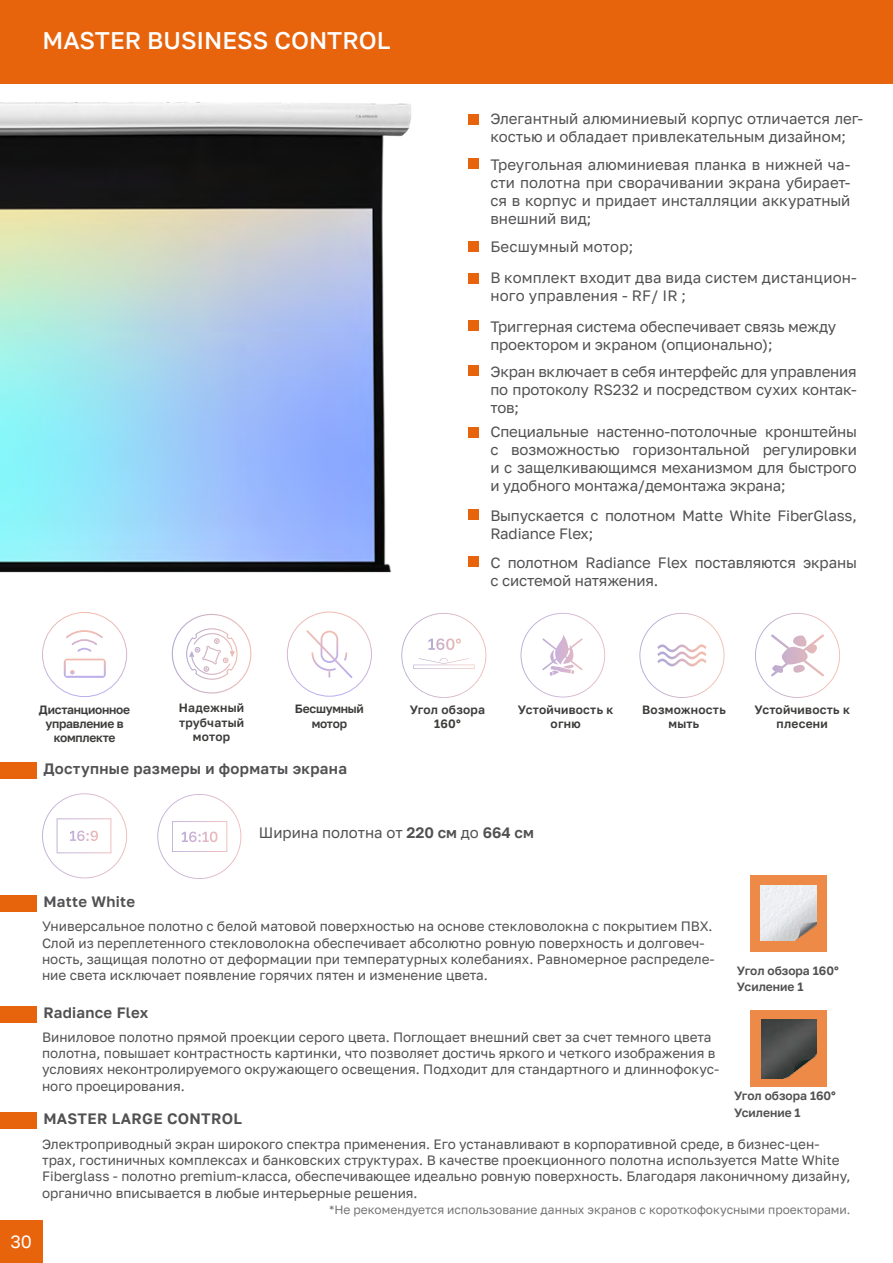
<style>
.page{position:relative;width:893px;height:1263px;background:#fff}
.page>*{position:absolute;margin:0;border:0;box-sizing:border-box;transform-origin:0 0}
.t1{font:500 24px "Golos Text";color:#fff}
.t2{font:18px "Golos Text";color:#fff}
.t3{font:15px/18px "Golos Text";letter-spacing:-.01em;color:#515153}
.t4{font:600 15px "Golos Text";letter-spacing:.02em;color:#515153}
.t5{font:15px/31.8px "Golos Text";letter-spacing:.01em;color:#515153}
.t6{font:13.5px/16.2px "Golos Text";color:#515153}
.t7{font:600 12px/14.4px "Golos Text";letter-spacing:.02em;color:#3c3c3b;text-align:center}
.t8{font:12px "Golos Text";color:#515153}
.t9{font:600 12px/14.4px "Golos Text";letter-spacing:-.02em;color:#3c3c3b;text-align:center}
.t10{font:600 12px/16.5px "Golos Text";color:#515153}
.s1{font-weight:600}
</style>
<div class="page">
<div style="left:0;top:1220px;width:43px;height:43px;background:#e7630c"></div>
<img style="left:0;top:102px;width:411px;height:471px">
<div style="left:0;top:0;width:893px;height:84px;background:#e7630c"></div>
<svg style="left:157px;top:794px;width:84px;height:85px"></svg>
<div style="left:469px;top:115px;width:10px;height:10px;background:#e7630c"></div>
<div style="left:469px;top:159px;width:10px;height:10px;background:#e7630c"></div>
<div style="left:469px;top:241px;width:10px;height:10px;background:#e7630c"></div>
<div style="left:469px;top:273px;width:10px;height:10px;background:#e7630c"></div>
<div style="left:469px;top:320px;width:10px;height:10px;background:#e7630c"></div>
<div style="left:469px;top:365px;width:10px;height:10px;background:#e7630c"></div>
<div style="left:469px;top:427px;width:10px;height:10px;background:#e7630c"></div>
<div style="left:469px;top:510px;width:10px;height:10px;background:#e7630c"></div>
<div style="left:469px;top:557px;width:10px;height:10px;background:#e7630c"></div>
<div style="left:0;top:762px;width:37px;height:16px;background:#e7630c"></div>
<svg style="left:520px;top:613px;width:85px;height:84px"></svg>
<svg style="left:755px;top:613px;width:85px;height:85px"></svg>
<svg style="left:639px;top:613px;width:85px;height:85px"></svg>
<svg style="left:64px;top:659px;width:42px;height:19px"></svg>
<svg style="left:66px;top:630px;width:37px;height:22px"></svg>
<svg style="left:401px;top:613px;width:85px;height:85px"></svg>
<div style="left:0;top:895px;width:37px;height:16px;background:#e7630c"></div>
<div style="left:750px;top:875px;width:77px;height:76px;background:#ed8a48"></div>
<img style="left:761px;top:885px;width:55px;height:56px">
<svg style="left:306px;top:630px;width:47px;height:48px"></svg>
<div style="left:0;top:1006px;width:37px;height:17px;background:#e7630c"></div>
<div style="left:0;top:1112px;width:37px;height:16px;background:#e7630c"></div>
<div style="left:750px;top:1011px;width:77px;height:76px;background:#ed8a48"></div>
<img style="left:761px;top:1020px;width:56px;height:58px">
<svg style="left:172px;top:614px;width:79px;height:79px"></svg>
<svg style="left:42px;top:793px;width:85px;height:85px"></svg>
<h1 class="t1" style="left:43px;top:26px;width:349px">MASTER BUSINESS CONTROL</h1>
<p class="t3" style="left:490px;top:110px;width:374px">Элегантный алюминиевый корпус отличается лег&shy;костью и обладает привлекательным дизайном;</p>
<p class="t3" style="left:490px;top:156px;width:362px;text-align:justify">Треугольная алюминиевая планка в нижней ча&shy;сти полотна при сворачивании экрана убирает&shy;ся в корпус и придает инсталляции аккуратный внешний вид;</p>
<p class="t5" style="left:490px;top:230px;width:368px">Бесшумный мотор;<br>В комплект входит два вида систем дистанцион-</p>
<p class="t3" style="left:490px;top:281px;width:347px;line-height:30px">ного управления - RF/ IR ;<br>Триггерная система обеспечивает связь между</p>
<p class="t3" style="left:490px;top:331px;width:368px;line-height:27px">проектором и экраном (опционально);<br>Экран включает в себя интерфейс для управления</p>
<p class="t3" style="left:490px;top:380px;width:368px">по протоколу RS232 и посредством сухих контак&shy;тов;</p>
<p class="t3" style="left:490px;top:423px;width:368px;text-align:justify">Специальные настенно-потолочные кронштейны с возможностью горизонтальной регулировки и с защелкивающимся механизмом для быстрого и удобного монтажа/демонтажа экрана;</p>
<p class="t3" style="left:490px;top:507px;width:368px">Выпускается с полотном Matte White FiberGlass,<br>Radiance Flex;</p>
<p class="t3" style="left:490px;top:554px;width:368px">С полотном Radiance Flex поставляются экраны с системой натяжения.</p>
<p class="t7" style="left:179px;top:701px;width:67px">Надежный трубчатый мотор</p>
<p class="t9" style="left:295px;top:702px;width:70px">Бесшумный мотор</p>
<p class="t9" style="left:39px;top:702px;width:93px">Дистанционное управление в комплекте</p>
<p class="t7" style="left:410px;top:702px;width:77px">Угол обзора<br>160°</p>
<p class="t7" style="left:518px;top:702px;width:97px">Устойчивость к огню</p>
<p class="t7" style="left:754px;top:702px;width:97px">Устойчивость к плесени</p>
<p class="t7" style="left:642px;top:702px;width:85px">Возможность мыть</p>
<p class="t4" style="left:43px;top:759px;width:305px">Доступные размеры и форматы экрана</p>
<p class="t3" style="left:259px;top:823px;width:276px">Ширина полотна от <span class="s1">220 см</span> до <span class="s1">664 см</span></p>
<h2 class="t2" style="left:10px;top:1231px;width:23px">30</h2>
<p class="t4" style="left:43px;top:893px;width:93px">Matte White</p>
<p class="t6" style="left:42px;top:918px;width:674px">Универсальное полотно с белой матовой поверхностью на основе стекловолокна с покрытием ПВХ.<br>Слой из переплетенного стекловолокна обеспечивает абсолютно ровную поверхность и долговеч&shy;ность, защищая полотно от деформации при температурных колебаниях. Равномерное распределе&shy;ние света исключает появление горячих пятен и изменение цвета.</p>
<p class="t4" style="left:43px;top:1004px;width:106px">Radiance Flex</p>
<p class="t6" style="left:42px;top:1029px;width:679px">Виниловое полотно прямой проекции серого цвета. Поглощает внешний свет за счет темного цвета полотна, повышает контрастность картинки, что позволяет достичь яркого и четкого изображения в условиях неконтролируемого окружающего освещения. Подходит для стандартного и длиннофокус&shy;ного проецирования.</p>
<p class="t4" style="left:43px;top:1109px;width:200px">MASTER LARGE CONTROL</p>
<p class="t10" style="left:737px;top:962px;width:103px">Угол обзора 160°<br>Усиление 1</p>
<p class="t10" style="left:734px;top:1087px;width:103px">Угол обзора 160°<br>Усиление 1</p>
<p class="t6" style="left:42px;top:1136px;width:810px">Электроприводный экран широкого спектра применения. Его устанавливают в корпоративной среде, в бизнес-цен&shy;трах, гостиничных комплексах и банковских структурах. В качестве проекционного полотна используется Matte White Fiberglass - полотно premium-класса, обеспечивающее идеально ровную поверхность. Благодаря лаконичному дизайну, органично вписывается в любые интерьерные решения.</p>
<p class="t8" style="left:329px;top:1203px;width:523px">*Не рекомендуется использование данных экранов с короткофокусными проекторами.</p>
</div>
